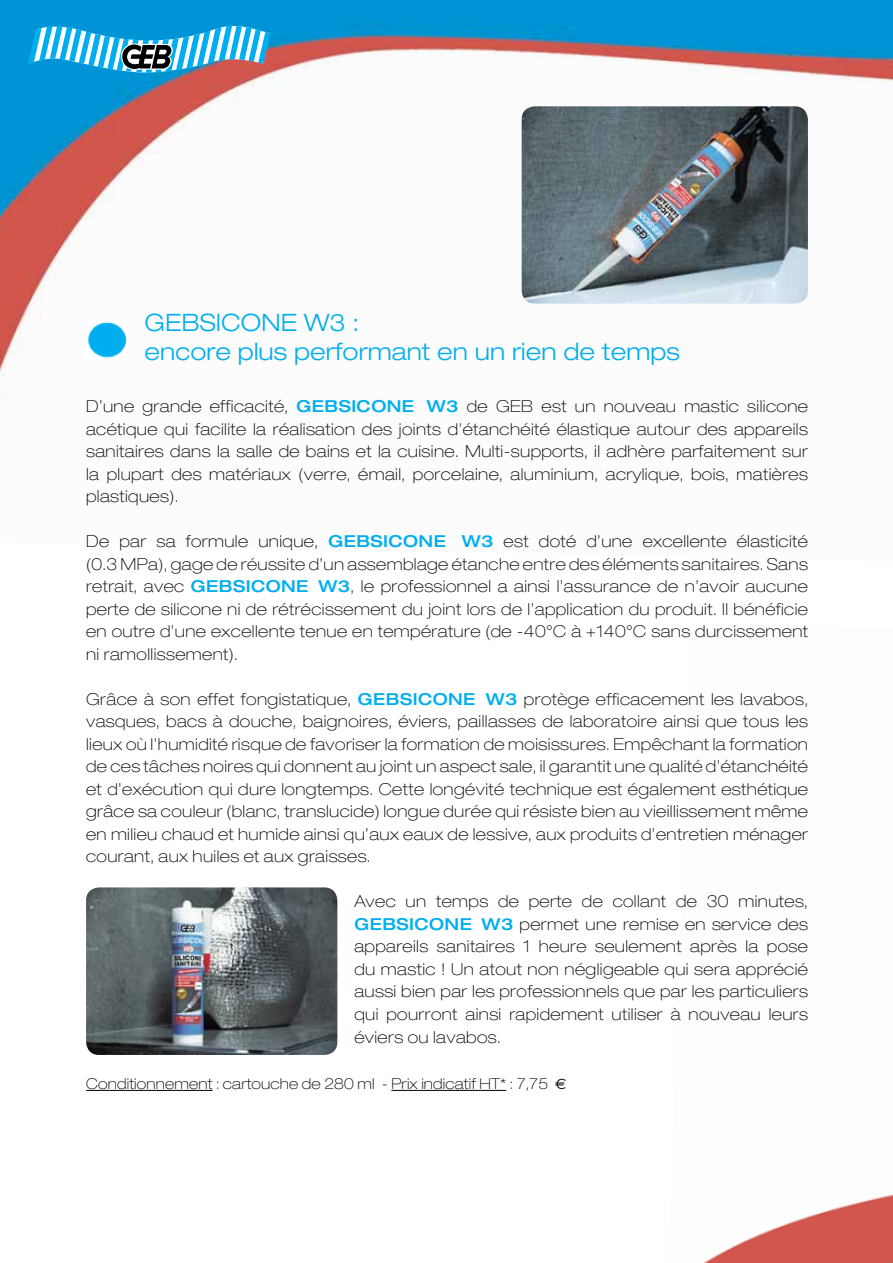
<style>
.page{position:relative;width:893px;height:1263px;background:#fff}
.page>*{position:absolute;margin:0;border:0;box-sizing:border-box;transform-origin:0 0}
.t1{font:300 expanded 24px/28.8px "Helvetica Neue";letter-spacing:.005em;color:#00aeef}
.t2{font:100 expanded 16.5px/22.5px "Helvetica Neue";letter-spacing:.025em;color:#000;text-align:justify}
.t3{font:100 expanded 15px "Helvetica Neue";letter-spacing:.01em;color:#000}
.s1{font-weight:500;color:#00aeef}
.s2{font-family:"Euro Sans";font-weight:400;font-stretch:normal}
</style>
<div class="page">
<img style="left:703px;top:1194px;width:190px;height:69px">
<img style="left:0;top:0;width:893px;height:398px">
<img style="left:86px;top:321px;width:43px;height:39px">
<hr style="left:86px;top:1090px;width:127px;height:1px;background:#000">
<hr style="left:391px;top:1090px;width:115px;height:1px;background:#000">
<svg style="left:28px;top:26px;width:243px;height:47px"></svg>
<img style="left:522px;top:106px;width:286px;height:198px">
<img style="left:86px;top:887px;width:251px;height:168px">
<h1 class="t1" style="left:145px;top:308px;width:537px">GEBSICONE W3 :<br>encore plus performant en un rien de temps</h1>
<p class="t2" style="left:86px;top:395px;width:723px">D’une grande efficacité, <span class="s1">GEBSICONE W3</span> de GEB est un nouveau mastic silicone acétique qui facilite la réalisation des joints d’étanchéité élastique autour des appareils sanitaires dans la salle de bains et la cuisine. Multi-supports, il adhère parfaitement sur la plupart des matériaux (verre, émail, porcelaine, aluminium, acrylique, bois, matières plastiques).</p>
<p class="t2" style="left:86px;top:530px;width:723px">De par sa formule unique, <span class="s1">GEBSICONE W3</span> est doté d’une excellente élasticité (0.3 MPa), gage de réussite d’un assemblage étanche entre des éléments sanitaires. Sans retrait, avec <span class="s1">GEBSICONE W3</span>, le professionnel a ainsi l’assurance de n’avoir aucune perte de silicone ni de rétrécissement du joint lors de l’application du produit. Il bénéficie en outre d’une excellente tenue en température (de -40°C à +140°C sans durcissement ni ramollissement).</p>
<p class="t2" style="left:86px;top:688px;width:723px">Grâce à son effet fongistatique, <span class="s1">GEBSICONE W3</span> protège efficacement les lavabos, vasques, bacs à douche, baignoires, éviers, paillasses de laboratoire ainsi que tous les lieux où l’humidité risque de favoriser la formation de moisissures. Empêchant la formation de ces tâches noires qui donnent au joint un aspect sale, il garantit une qualité d’étanchéité et d’exécution qui dure longtemps. Cette longévité technique est également esthétique grâce sa couleur (blanc, translucide) longue durée qui résiste bien au vieillissement même en milieu chaud et humide ainsi qu’aux eaux de lessive, aux produits d’entretien ménager courant, aux huiles et aux graisses.</p>
<p class="t2" style="left:354px;top:890px;width:455px">Avec un temps de perte de collant de 30 minutes, <span class="s1">GEBSICONE W3</span> permet une remise en service des appareils sanitaires 1 heure seulement après la pose du mastic ! Un atout non négligeable qui sera apprécié aussi bien par les professionnels que par les particuliers qui pourront ainsi rapidement utiliser à nouveau leurs éviers ou lavabos.</p>
<p class="t3" style="left:86px;top:1075px;width:482px">Conditionnement : cartouche de 280 ml - Prix indicatif HT* : 7,75 <span class="s2">€</span></p>
</div>
